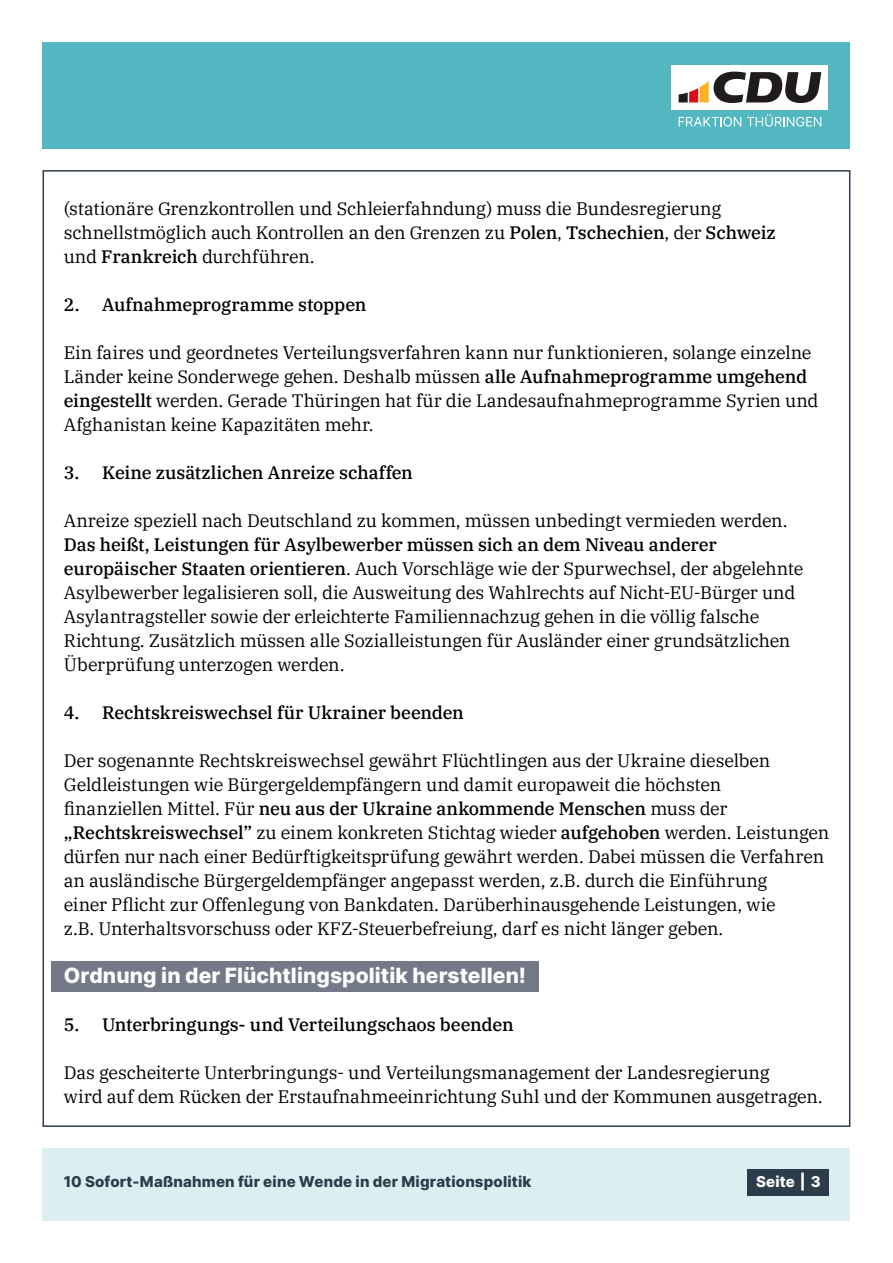
<style>
.page{position:relative;width:893px;height:1263px;background:#fff}
.page>*{position:absolute;margin:0;border:0;box-sizing:border-box;transform-origin:0 0}
.t1{font:800 21px "Inter";letter-spacing:.005em;color:#fff}
.t2{font:18px/24px "IBM Plex Serif";letter-spacing:-.01em;color:#000}
.t3{font:500 18px "IBM Plex Serif";letter-spacing:-.005em;color:#000}
.t4{font:800 15px "Inter";letter-spacing:.015em;color:#2d3c4b}
.t5{font:800 15px "Inter";letter-spacing:.015em;color:#fff}
.s1{font-weight:500}
</style>
<div class="page">
<div style="left:43px;top:1148px;width:807px;height:72px;background:#ddeef1"></div>
<div style="left:43px;top:43px;width:807px;height:106px;background:#52b7c1"></div>
<div style="left:747px;top:1169px;width:82px;height:27px;background:#2d3c4b"></div>
<div style="left:672px;top:65px;width:156px;height:45px;background:#fff"></div>
<svg style="left:679px;top:72px;width:142px;height:31px"></svg>
<svg style="left:679px;top:117px;width:62px;height:10px"></svg>
<svg style="left:747px;top:114px;width:74px;height:13px"></svg>
<div style="left:51px;top:961px;width:488px;height:31px;background:#737986"></div>
<p class="t2" style="left:64px;top:195px;width:713px">(stationäre Grenzkontrollen und Schleierfahndung) muss die Bundesregierung schnellstmöglich auch Kontrollen an den Grenzen zu <span class="s1">Polen</span>, <span class="s1">Tschechien</span>, der <span class="s1">Schweiz </span>und <span class="s1">Frankreich</span> durchführen.</p>
<p class="t3" style="left:64px;top:291px;width:304px">2. Aufnahmeprogramme stoppen</p>
<p class="t2" style="left:64px;top:339px;width:756px">Ein faires und geordnetes Verteilungsverfahren kann nur funktionieren, solange einzelne Länder keine Sonderwege gehen. Deshalb müssen <span class="s1">alle Aufnahmeprogramme umgehend eingestellt</span> werden. Gerade Thüringen hat für die Landesaufnahmeprogramme Syrien und Afghanistan keine Kapazitäten mehr.</p>
<p class="t3" style="left:64px;top:459px;width:351px">3. Keine zusätzlichen Anreize schaffen</p>
<p class="t2" style="left:64px;top:507px;width:725px">Anreize speziell nach Deutschland zu kommen, müssen unbedingt vermieden werden.</p>
<p class="t2" style="left:64px;top:531px;width:741px"><span class="s1">Das heißt, Leistungen für Asylbewerber müssen sich an dem Niveau anderer europäischer Staaten orientieren</span>. Auch Vorschläge wie der Spurwechsel, der abgelehnte Asylbewerber legalisieren soll, die Ausweitung des Wahlrechts auf Nicht-EU-Bürger und Asylantragsteller sowie der erleichterte Familiennachzug gehen in die völlig falsche Richtung. Zusätzlich müssen alle Sozialleistungen für Ausländer einer grundsätzlichen Überprüfung unterzogen werden.</p>
<p class="t3" style="left:64px;top:699px;width:402px">4. Rechtskreiswechsel für Ukrainer beenden</p>
<p class="t2" style="left:64px;top:747px;width:767px">Der sogenannte Rechtskreiswechsel gewährt Flüchtlingen aus der Ukraine dieselben Geldleistungen wie Bürgergeldempfängern und damit europaweit die höchsten<br>finanziellen Mittel. Für <span class="s1">neu aus der Ukraine ankommende Menschen</span> muss der <span class="s1">„Rechtskreiswechsel”</span> zu einem konkreten Stichtag wieder <span class="s1">aufgehoben</span> werden. Leistungen dürfen nur nach einer Bedürftigkeitsprüfung gewährt werden. Dabei müssen die Verfahren an ausländische Bürgergeldempfänger angepasst werden, z.B. durch die Einführung<br>einer Pflicht zur Offenlegung von Bankdaten. Darüberhinausgehende Leistungen, wie<br>z.B. Unterhaltsvorschuss oder KFZ-Steuerbefreiung, darf es nicht länger geben.</p>
<p class="t1" style="left:64px;top:960px;width:464px">Ordnung in der Flüchtlingspolitik herstellen!</p>
<p class="t3" style="left:64px;top:1011px;width:451px">5. Unterbringungs- und Verteilungschaos beenden</p>
<p class="t2" style="left:64px;top:1059px;width:760px">Das gescheiterte Unterbringungs- und Verteilungsmanagement der Landesregierung<br>wird auf dem Rücken der Erstaufnahmeeinrichtung Suhl und der Kommunen ausgetragen.</p>
<p class="t4" style="left:64px;top:1170px;width:469px">10 Sofort-Maßnahmen für eine Wende in der Migrationspolitik</p>
<p class="t5" style="left:756px;top:1170px;width:66px">Seite | 3</p>
</div>
